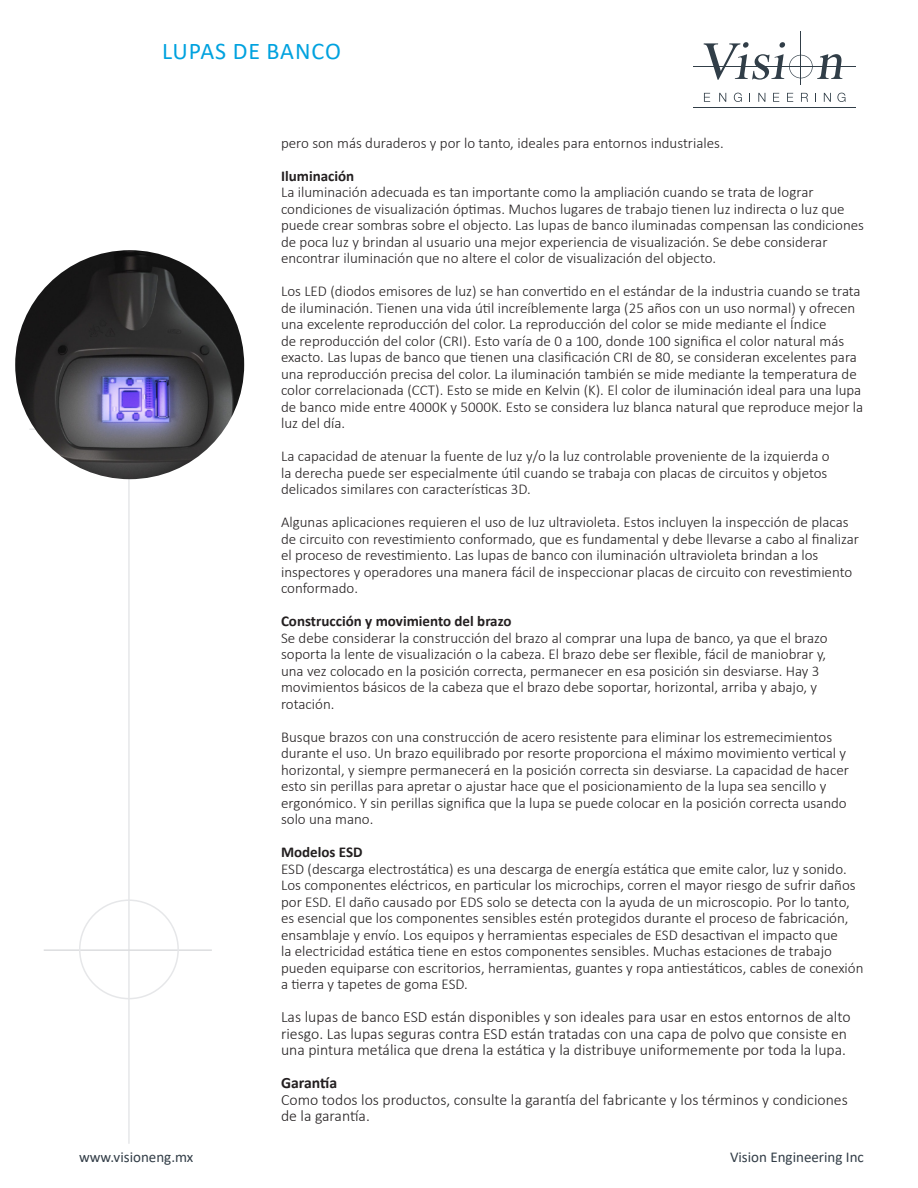
<style>
.page{position:relative;width:918px;height:1188px;background:#fff}
.page>*{position:absolute;margin:0;border:0;box-sizing:border-box;transform-origin:0 0}
.t1{font:24px "Calibri";letter-spacing:.04em;color:#00a2df}
.t2{font:300 15.75px/16.5px "Calibri";color:#231f20}
.t3{font:700 15.75px "Calibri";color:#231f20}
.t4{font:300 15px/16.5px "Calibri";color:#231f20}
.t5{font:700 15px "Calibri";color:#231f20}
.t6{font:15px "Calibri";color:#323d47}
</style>
<div class="page">
<hr style="left:128px;top:250px;width:2px;height:894px;background:#e6e7e9">
<hr style="left:29px;top:428px;width:176px;height:2px;background:#e6e7e9">
<svg style="left:704px;top:93px;width:6px;height:9px"></svg>
<svg style="left:719px;top:93px;width:7px;height:9px"></svg>
<svg style="left:734px;top:93px;width:8px;height:9px"></svg>
<svg style="left:758px;top:93px;width:7px;height:9px"></svg>
<svg style="left:773px;top:93px;width:6px;height:9px"></svg>
<svg style="left:787px;top:93px;width:6px;height:9px"></svg>
<svg style="left:801px;top:93px;width:7px;height:9px"></svg>
<svg style="left:824px;top:93px;width:7px;height:9px"></svg>
<svg style="left:837px;top:93px;width:8px;height:9px"></svg>
<hr style="left:694px;top:107px;width:162px;height:1px;background:#313e48">
<hr style="left:694px;top:66px;width:162px;height:1px;background:#313e48">
<svg style="left:704px;top:42px;width:138px;height:38px"></svg>
<hr style="left:801px;top:31px;width:1px;height:54px;background:#313e48">
<img style="left:15px;top:250px;width:229px;height:229px;border-radius:115px">
<hr style="left:44px;top:949px;width:168px;height:2px;background:#dcdddf">
<div style="left:79px;top:899px;width:100px;height:100px;border:2px solid #e6e7e9;border-radius:50%"></div>
<p class="t1" style="left:162px;top:35px;width:180px">LUPAS DE BANCO</p>
<p class="t4" style="left:281px;top:134px;width:444px">pero son más duraderos y por lo tanto, ideales para entornos industriales.</p>
<p class="t5" style="left:281px;top:165px;width:75px">Iluminación</p>
<p class="t4" style="left:281px;top:184px;width:585px">La iluminación adecuada es tan importante como la ampliación cuando se trata de lograr condiciones de visualización óptimas. Muchos lugares de trabajo tienen luz indirecta o luz que puede crear sombras sobre el objecto. Las lupas de banco iluminadas compensan las condiciones de poca luz y brindan al usuario una mejor experiencia de visualización. Se debe considerar encontrar iluminación que no altere el color de visualización del objecto.</p>
<p class="t4" style="left:281px;top:283px;width:584px">Los LED (diodos emisores de luz) se han convertido en el estándar de la industria cuando se trata de iluminación. Tienen una vida útil increíblemente larga (25 años con un uso normal) y ofrecen una excelente reproducción del color. La reproducción del color se mide mediante el Índice<br>de reproducción del color (CRI). Esto varía de 0 a 100, donde 100 significa el color natural más exacto. Las lupas de banco que tienen una clasificación CRI de 80, se consideran excelentes para una reproducción precisa del color. La iluminación también se mide mediante la temperatura de color correlacionada (CCT). Esto se mide en Kelvin (K). El color de iluminación ideal para una lupa de banco mide entre 4000K y 5000K. Esto se considera luz blanca natural que reproduce mejor la luz del día.</p>
<p class="t4" style="left:281px;top:448px;width:550px">La capacidad de atenuar la fuente de luz y/o la luz controlable proveniente de la izquierda o la derecha puede ser especialmente útil cuando se trabaja con placas de circuitos y objetos delicados similares con características 3D.</p>
<p class="t4" style="left:281px;top:514px;width:579px">Algunas aplicaciones requieren el uso de luz ultravioleta. Estos incluyen la inspección de placas de circuito con revestimiento conformado, que es fundamental y debe llevarse a cabo al finalizar el proceso de revestimiento. Las lupas de banco con iluminación ultravioleta brindan a los inspectores y operadores una manera fácil de inspeccionar placas de circuito con revestimiento conformado.</p>
<p class="t5" style="left:281px;top:611px;width:232px">Construcción y movimiento del brazo</p>
<p class="t4" style="left:281px;top:629px;width:548px">Se debe considerar la construcción del brazo al comprar una lupa de banco, ya que el brazo soporta la lente de visualización o la cabeza. El brazo debe ser flexible, fácil de maniobrar y, una vez colocado en la posición correcta, permanecer en esa posición sin desviarse. Hay 3 movimientos básicos de la cabeza que el brazo debe soportar, horizontal, arriba y abajo, y rotación.</p>
<p class="t4" style="left:281px;top:728px;width:569px">Busque brazos con una construcción de acero resistente para eliminar los estremecimientos durante el uso. Un brazo equilibrado por resorte proporciona el máximo movimiento vertical y horizontal, y siempre permanecerá en la posición correcta sin desviarse. La capacidad de hacer esto sin perillas para apretar o ajustar hace que el posicionamiento de la lupa sea sencillo y ergonómico. Y sin perillas significa que la lupa se puede colocar en la posición correcta usando solo una mano.</p>
<p class="t5" style="left:281px;top:842px;width:83px">Modelos ESD</p>
<p class="t4" style="left:281px;top:860px;width:584px">ESD (descarga electrostática) es una descarga de energía estática que emite calor, luz y sonido.<br>Los componentes eléctricos, en particular los microchips, corren el mayor riesgo de sufrir daños por ESD. El daño causado por EDS solo se detecta con la ayuda de un microscopio. Por lo tanto, es esencial que los componentes sensibles estén protegidos durante el proceso de fabricación, ensamblaje y envío. Los equipos y herramientas especiales de ESD desactivan el impacto que<br>la electricidad estática tiene en estos componentes sensibles. Muchas estaciones de trabajo pueden equiparse con escritorios, herramientas, guantes y ropa antiestáticos, cables de conexión a tierra y tapetes de goma ESD.</p>
<p class="t2" style="left:281px;top:1009px;width:571px">Las lupas de banco ESD están disponibles y son ideales para usar en estos entornos de alto riesgo. Las lupas seguras contra ESD están tratadas con una capa de polvo que consiste en una pintura metálica que drena la estática y la distribuye uniformemente por toda la lupa.</p>
<p class="t3" style="left:281px;top:1072px;width:58px">Garantía</p>
<p class="t2" style="left:281px;top:1091px;width:568px">Como todos los productos, consulte la garantía del fabricante y los términos y condiciones de la garantía.</p>
<p class="t6" style="left:79px;top:1146px;width:116px">www.visioneng.mx</p>
<p class="t6" style="left:730px;top:1146px;width:135px">Vision Engineering Inc</p>
</div>
